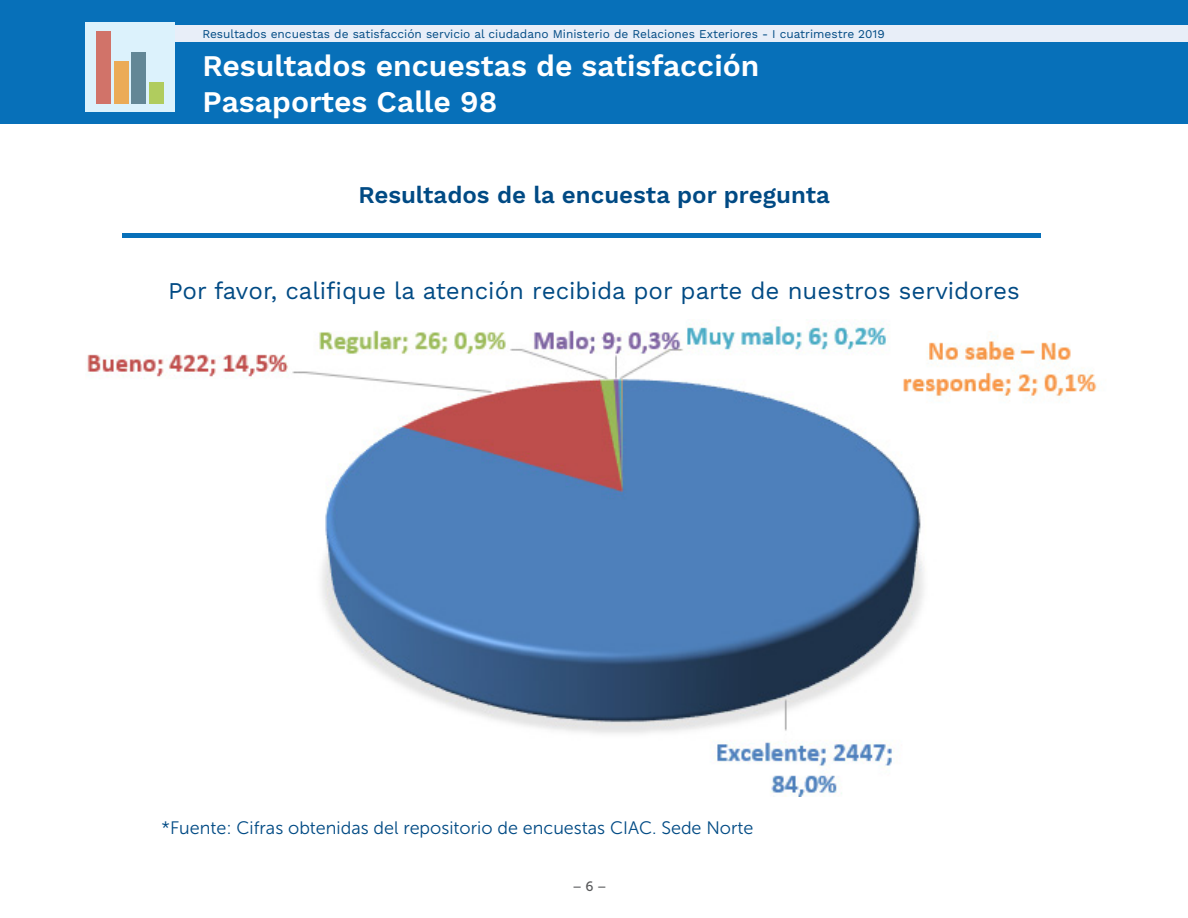
<style>
.page{position:relative;width:1188px;height:918px;background:#fff}
.page>*{position:absolute;margin:0;border:0;box-sizing:border-box;transform-origin:0 0}
.t1{font:600 30px "Work Sans";color:#fff}
.t2{font:24px "Work Sans";color:#004a84}
.t3{font:600 24px "Work Sans";color:#004a84}
.t4{font:18px "Museo Sans 300";color:#004a84}
.t5{font:13.5px "Museo Sans 500";color:#57585a}
.t6{font:11.85px "Work Sans";color:#004a84}
</style>
<div class="page">
<div style="left:0;top:0;width:1188px;height:123px;background:#0770b9"></div>
<div style="left:93px;top:25px;width:1095px;height:16px;background:#e8eef8"></div>
<div style="left:85px;top:22px;width:90px;height:89px;background:#dcf2fc"></div>
<div style="left:96px;top:32px;width:15px;height:72px;background:#d17369"></div>
<div style="left:114px;top:61px;width:15px;height:43px;background:#ebab57"></div>
<div style="left:131px;top:52px;width:15px;height:52px;background:#638796"></div>
<div style="left:149px;top:83px;width:15px;height:21px;background:#b0cc5e"></div>
<div style="left:122px;top:233px;width:919px;height:5px;background:#0770b9"></div>
<img style="left:87px;top:321px;width:1010px;height:476px">
<p class="t6" style="left:202px;top:27px;width:684px">Resultados encuestas de satisfacción servicio al ciudadano Ministerio de Relaciones Exteriores - I cuatrimestre 2019</p>
<p class="t1" style="left:202px;top:48px;width:559px">Resultados encuestas de satisfacción</p>
<p class="t1" style="left:202px;top:84px;width:296px">Pasaportes Calle 98</p>
<p class="t3" style="left:358px;top:180px;width:473px">Resultados de la encuesta por pregunta</p>
<p class="t2" style="left:168px;top:276px;width:853px">Por favor, califique la atención recibida por parte de nuestros servidores</p>
<p class="t4" style="left:162px;top:818px;width:593px">*Fuente: Cifras obtenidas del repositorio de encuestas CIAC. Sede Norte</p>
<p class="t5" style="left:572px;top:879px;width:36px">– 6 –</p>
</div>
